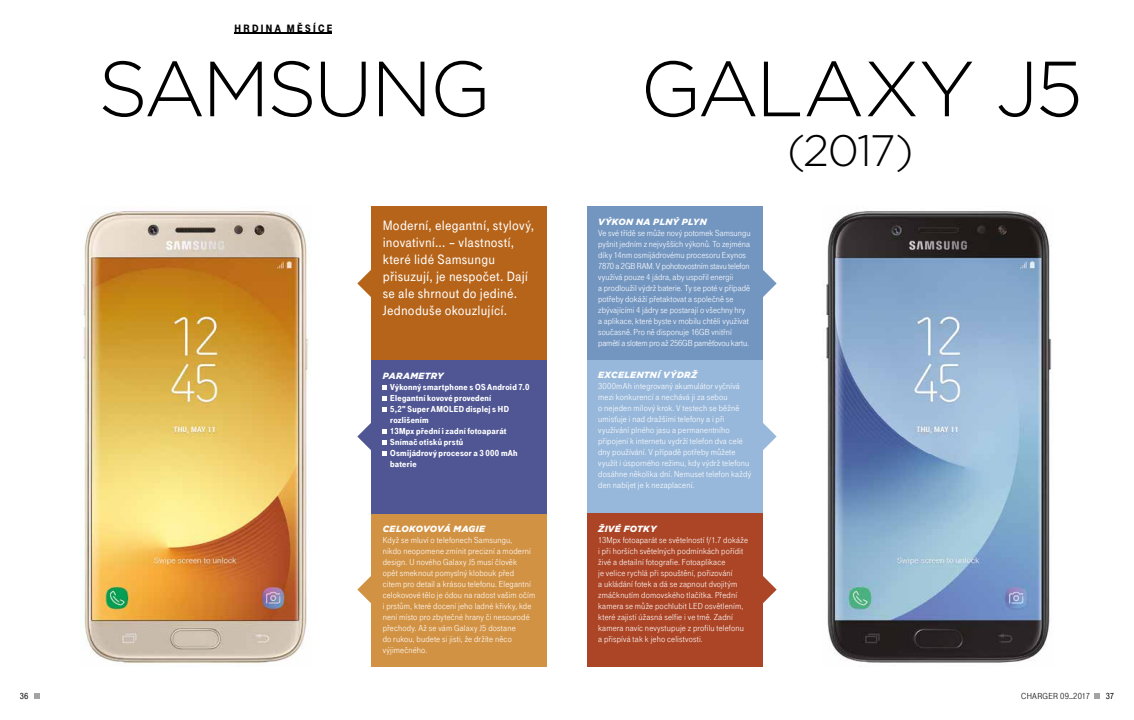
<style>
.page{position:relative;width:1134px;height:720px;background:#fff}
.page>*{position:absolute;margin:0;border:0;box-sizing:border-box;transform-origin:0 0}
.t1{font:300 78px "Gotham";letter-spacing:-.035em;color:#000}
.t2{font:300 44px "Gotham";color:#000}
.t3{font:14px/17px "Tele Grotesk EE Halb";letter-spacing:.015em;color:#fff}
.t4{font:11px "Tele Grotesk EE Ultr";letter-spacing:.21em;color:#000}
.t5{font:9px/11px "Tele Grotesk EE Norm";letter-spacing:.015em;color:#fff}
.t6{font:9px/11px "Tele Grotesk EE Ultr";letter-spacing:.03em;color:#fff}
.t7{font:italic 900 9px "Gotham";letter-spacing:.035em;color:#fff}
.t8{font:italic 900 9px "Gotham";letter-spacing:.01em;color:#fff}
.t9{font:9px "Tele Grotesk EE Norm";letter-spacing:.025em;color:#000}
.t10{font:9px "Tele Grotesk EE Halb";color:#000}
</style>
<div class="page">
<svg style="left:34px;top:693px;width:6px;height:6px"></svg>
<svg style="left:1094px;top:693px;width:6px;height:6px"></svg>
<svg style="left:763px;top:270px;width:14px;height:27px"></svg>
<svg style="left:763px;top:423px;width:14px;height:27px"></svg>
<svg style="left:763px;top:576px;width:14px;height:27px"></svg>
<svg style="left:357px;top:270px;width:14px;height:27px"></svg>
<svg style="left:357px;top:576px;width:14px;height:27px"></svg>
<div style="left:371px;top:513px;width:176px;height:153px;background:#d29243"></div>
<div style="left:587px;top:207px;width:176px;height:153px;background:#7396c1"></div>
<div style="left:587px;top:360px;width:176px;height:153px;background:#98b8db"></div>
<div style="left:587px;top:513px;width:176px;height:153px;background:#ac4526"></div>
<div style="left:371px;top:207px;width:176px;height:153px;background:#b66419"></div>
<hr style="left:234px;top:32px;width:98px;height:1px;background:#000">
<div style="left:371px;top:360px;width:176px;height:153px;background:#4f5693"></div>
<svg style="left:383px;top:385px;width:4px;height:5px"></svg>
<svg style="left:383px;top:396px;width:4px;height:5px"></svg>
<svg style="left:383px;top:407px;width:4px;height:5px"></svg>
<svg style="left:357px;top:423px;width:30px;height:33px"></svg>
<img style="left:826px;top:211px;width:226px;height:452px">
<img style="left:83px;top:211px;width:226px;height:453px">
<p class="t4" style="left:234px;top:22px;width:99px">HRDINA MĚSÍCE</p>
<h1 class="t1" style="left:98px;top:39px;width:394px">SAMSUNG</h1>
<h1 class="t1" style="left:640px;top:39px;width:444px">GALAXY J5</h1>
<h2 class="t2" style="left:787px;top:123px;width:128px">(2017)</h2>
<h3 class="t3" style="left:383px;top:217px;width:153px">Moderní, elegantní, stylový, inovativní... – vlastností, které lidé Samsungu přisuzují, je nespočet. Dají se ale shrnout do jediné.<br>Jednoduše okouzlující.</h3>
<p class="t7" style="left:383px;top:369px;width:62px">PARAMETRY</p>
<p class="t6" style="left:390px;top:381px;width:141px">Výkonný smartphone s OS Android 7.0<br>Elegantní kovové provedení<br>5,2" Super AMOLED displej s HD rozlišením<br>13Mpx přední i zadní fotoaparát<br>Snímač otisků prstů<br>Osmijádrový procesor a 3 000 mAh baterie</p>
<p class="t8" style="left:383px;top:522px;width:104px">CELOKOVOVÁ MAGIE</p>
<p class="t5" style="left:383px;top:534px;width:154px">Když se mluví o telefonech Samsungu,<br>nikdo neopomene zmínit precizní a moderní design. U nového Galaxy J5 musí člověk<br>opět smeknout pomyslný klobouk před<br>citem pro detail a krásou telefonu. Elegantní celokovové tělo je ódou na radost vašim očím i prstům, které docení jeho ladné křivky, kde není místo pro zbytečné hrany či nesourodé přechody. Až se vám Galaxy J5 dostane<br>do rukou, budete si jisti, že držíte něco výjimečného.</p>
<p class="t7" style="left:598px;top:216px;width:110px">VÝKON NA PLNÝ PLYN</p>
<p class="t5" style="left:598px;top:228px;width:154px">Ve své třídě se může nový potomek Samsungu pyšnit jedním z nejvyšších výkonů. To zejména díky 14nm osmijádrovému procesoru Exynos 7870 a 2GB RAM. V pohotovostním stavu telefon využívá pouze 4 jádra, aby uspořil energii<br>a prodloužil výdrž baterie. Ty se poté v případě potřeby dokáží přetaktovat a společně se zbývajícími 4 jádry se postarají o všechny hry a aplikace, které byste v mobilu chtěli využívat současně. Pro ně disponuje 16GB vnitřní pamětí a slotem pro až 256GB paměťovou kartu.</p>
<p class="t7" style="left:598px;top:369px;width:100px">EXCELENTNÍ VÝDRŽ</p>
<p class="t5" style="left:598px;top:381px;width:154px">3000mAh integrovaný akumulátor vyčnívá mezi konkurencí a nechává ji za sebou<br>o nejeden mílový krok. V testech se běžně umisťuje i nad dražšími telefony a i při využívání plného jasu a permanentního připojení k internetu vydrží telefon dva celé dny používání. V případě potřeby můžete využít i úsporného režimu, kdy výdrž telefonu dosáhne několika dní. Nemuset telefon každý den nabíjet je k nezaplacení.</p>
<p class="t7" style="left:598px;top:522px;width:60px">ŽIVÉ FOTKY</p>
<p class="t5" style="left:598px;top:534px;width:151px">13Mpx fotoaparát se světelností f/1.7 dokáže i při horších světelných podmínkách pořídit živé a detailní fotografie. Fotoaplikace<br>je velice rychlá při spouštění, pořizování<br>a ukládání fotek a dá se zapnout dvojitým zmáčknutím domovského tlačítka. Přední kamera se může pochlubit LED osvětlením, které zajistí úžasná selfie i ve tmě. Zadní kamera navíc nevystupuje z profilu telefonu a přispívá tak k jeho celistvosti.</p>
<p class="t10" style="left:20px;top:691px;width:10px">36</p>
<p class="t9" style="left:1021px;top:691px;width:70px">CHARGER 09_2017</p>
<p class="t10" style="left:1106px;top:691px;width:10px">37</p>
</div>
